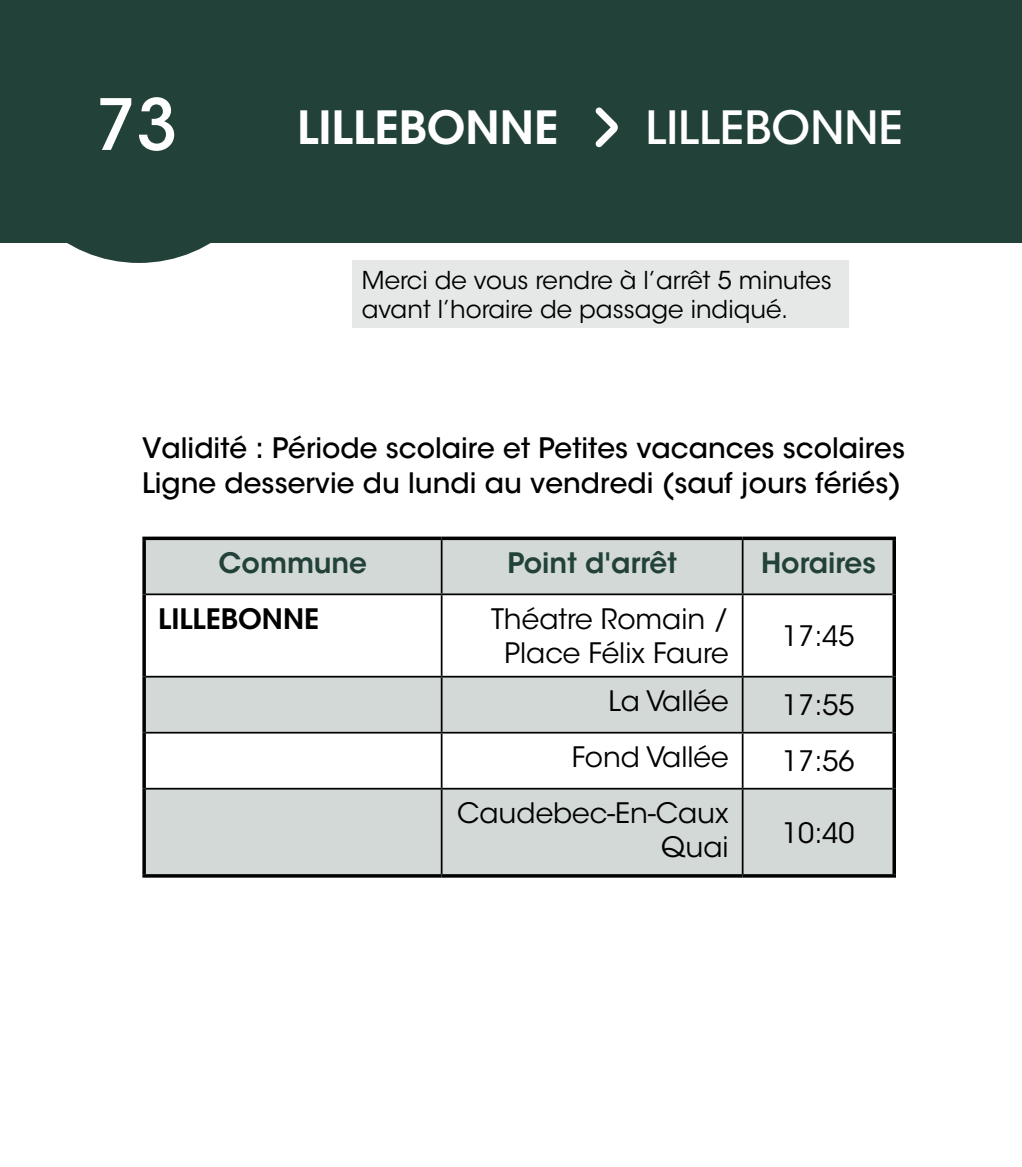
<style>
.page{position:relative;width:1022px;height:1167px;background:#fff}
.page>*{position:absolute;margin:0;border:0;box-sizing:border-box;transform-origin:0 0}
.t1{font:500 70px "ITC Avant Garde Std";color:#fff}
.t2{font:600 45.5px "ITC Avant Garde Std";color:#fff}
.t3{font:500 45.5px "ITC Avant Garde Std";color:#fff}
.t4{font:500 28px/35px "ITC Avant Garde Std";color:#000}
.t5{font:28px/33.6px "ITC Avant Garde Std";color:#000;text-align:center}
.t6{font:600 28px "ITC Avant Garde Std";color:#224139}
.t7{font:600 28px "ITC Avant Garde Std";color:#000}
.t8{font:24.5px/29.4px "ITC Avant Garde Std";color:#000}
</style>
<div class="page">
<div style="left:0;top:0;width:1022px;height:242px;background:#224139"></div>
<svg style="left:0;top:242px;width:278px;height:21px"></svg>
<svg style="left:595px;top:107px;width:23px;height:40px"></svg>
<div style="left:352px;top:260px;width:496px;height:68px;background:#e6e8e8"></div>
<svg style="left:146px;top:540px;width:746px;height:334px;fill:#d3d9d7"></svg>
<hr style="left:142px;top:537px;width:300px;height:3px;background:#000">
<svg style="left:142px;top:540px;width:4px;height:54px"></svg>
<hr style="left:442px;top:537px;width:301px;height:3px;background:#000">
<hr style="left:743px;top:537px;width:153px;height:3px;background:#000">
<svg style="left:892px;top:540px;width:4px;height:54px"></svg>
<svg style="left:142px;top:594px;width:4px;height:83px"></svg>
<svg style="left:892px;top:594px;width:4px;height:83px"></svg>
<svg style="left:142px;top:677px;width:4px;height:56px"></svg>
<svg style="left:892px;top:677px;width:4px;height:56px"></svg>
<svg style="left:142px;top:733px;width:4px;height:56px"></svg>
<svg style="left:892px;top:733px;width:4px;height:56px"></svg>
<svg style="left:142px;top:789px;width:4px;height:85px"></svg>
<svg style="left:892px;top:789px;width:4px;height:85px"></svg>
<svg style="left:142px;top:874px;width:300px;height:4px"></svg>
<svg style="left:442px;top:874px;width:301px;height:4px"></svg>
<svg style="left:743px;top:874px;width:153px;height:4px"></svg>
<hr style="left:441px;top:540px;width:2px;height:53px;background:#000">
<hr style="left:742px;top:540px;width:2px;height:53px;background:#000">
<hr style="left:146px;top:593px;width:296px;height:2px;background:#000">
<hr style="left:442px;top:593px;width:301px;height:2px;background:#000">
<hr style="left:441px;top:595px;width:2px;height:81px;background:#000">
<hr style="left:743px;top:593px;width:149px;height:2px;background:#000">
<hr style="left:742px;top:595px;width:2px;height:81px;background:#000">
<hr style="left:146px;top:676px;width:296px;height:1px;background:#000">
<hr style="left:442px;top:676px;width:301px;height:1px;background:#000">
<hr style="left:441px;top:677px;width:2px;height:55px;background:#000">
<hr style="left:743px;top:676px;width:149px;height:1px;background:#000">
<hr style="left:742px;top:677px;width:2px;height:55px;background:#000">
<hr style="left:146px;top:732px;width:296px;height:1px;background:#000">
<hr style="left:442px;top:732px;width:301px;height:1px;background:#000">
<hr style="left:441px;top:733px;width:2px;height:55px;background:#000">
<hr style="left:743px;top:732px;width:149px;height:1px;background:#000">
<hr style="left:742px;top:733px;width:2px;height:55px;background:#000">
<hr style="left:146px;top:788px;width:296px;height:1px;background:#000">
<hr style="left:442px;top:788px;width:301px;height:1px;background:#000">
<hr style="left:441px;top:789px;width:2px;height:85px;background:#000">
<hr style="left:743px;top:788px;width:149px;height:1px;background:#000">
<hr style="left:742px;top:789px;width:2px;height:85px;background:#000">
<h1 class="t1" style="left:95px;top:81px;width:84px">73</h1>
<h2 class="t2" style="left:297px;top:99px;width:263px">LILLEBONNE</h2>
<h2 class="t3" style="left:646px;top:99px;width:259px">LILLEBONNE</h2>
<p class="t8" style="left:362px;top:265px;width:471px">Merci de vous rendre à l’arrêt 5 minutes avant l’horaire de passage indiqué.</p>
<p class="t4" style="left:142px;top:431px;width:765px">Validité : Période scolaire et Petites vacances scolaires<br>Ligne desservie du lundi au vendredi (sauf jours fériés)</p>
<p class="t6" style="left:219px;top:545px;width:150px">Commune</p>
<p class="t6" style="left:507px;top:545px;width:171px">Point d'arrêt</p>
<p class="t6" style="left:761px;top:545px;width:116px">Horaires</p>
<p class="t7" style="left:158px;top:601px;width:162px">LILLEBONNE</p>
<p class="t5" style="left:491px;top:602px;width:239px">Théatre Romain /<br>Place Félix Faure</p>
<p class="t5" style="left:782px;top:619px;width:74px">17:45</p>
<p class="t5" style="left:609px;top:685px;width:122px">La Vallée</p>
<p class="t5" style="left:782px;top:688px;width:74px">17:55</p>
<p class="t5" style="left:572px;top:741px;width:158px">Fond Vallée</p>
<p class="t5" style="left:782px;top:744px;width:74px">17:56</p>
<p class="t5" style="left:457px;top:797px;width:273px;text-align:right">Caudebec-En-Caux<br>Quai</p>
<p class="t5" style="left:782px;top:816px;width:74px">10:40</p>
</div>
